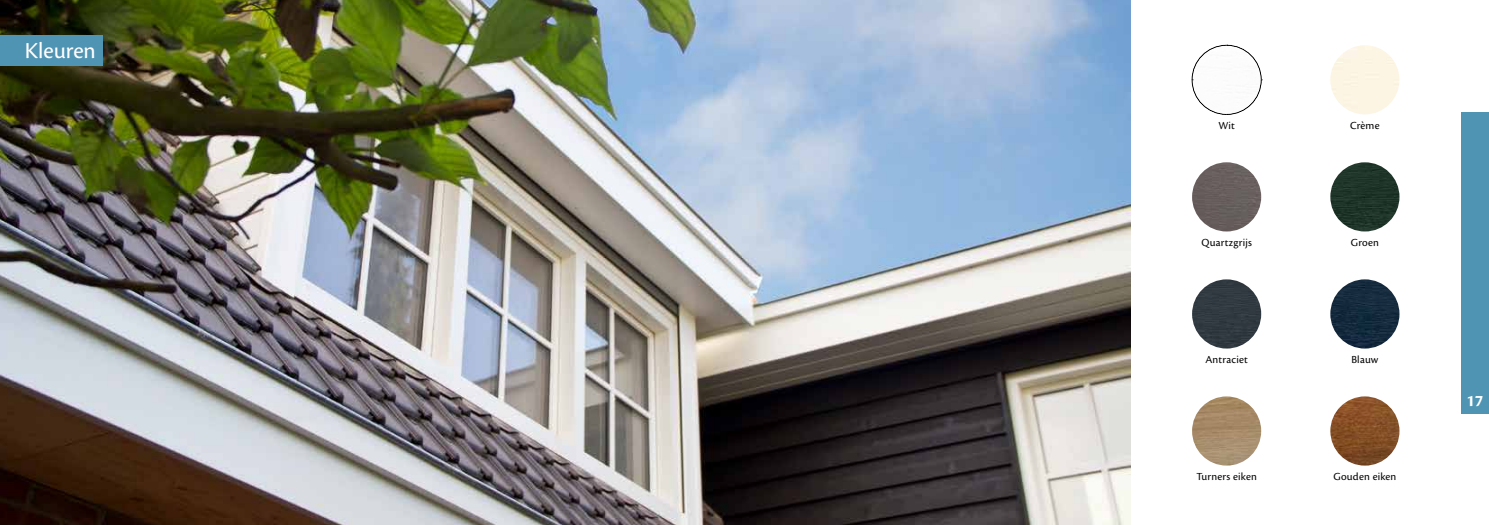
<style>
.page{position:relative;width:1489px;height:525px;background:#fff}
.page>*{position:absolute;margin:0;border:0;box-sizing:border-box;transform-origin:0 0}
.t1{font:23.75px "Cronos Pro";letter-spacing:-.005em;color:#fff}
.t2{font:700 16.88px "Cronos Pro";color:#fff}
.t3{font:11.25px "Cronos Pro";letter-spacing:.02em;color:#000}
</style>
<div class="page">
<img style="left:0;top:0;width:1130px;height:524px">
<div style="left:0;top:35px;width:103px;height:30px;background:#5094b4"></div>
<div style="left:1330px;top:45px;width:69px;height:69px;background:#fcf5e3;border-radius:35px"></div>
<svg style="left:1191px;top:45px;width:71px;height:70px"></svg>
<img style="left:1330px;top:162px;width:69px;height:69px;border-radius:35px">
<img style="left:1191px;top:162px;width:70px;height:69px;border-radius:35px">
<img style="left:1330px;top:279px;width:69px;height:69px;border-radius:35px">
<div style="left:1191px;top:279px;width:70px;height:69px;background:#313a41;border-radius:35px"></div>
<img style="left:1330px;top:396px;width:69px;height:69px;border-radius:35px">
<img style="left:1191px;top:396px;width:70px;height:69px;border-radius:35px">
<div style="left:1460px;top:112px;width:28px;height:301px;background:#5094b4"></div>
<h1 class="t1" style="left:25px;top:37px;width:72px">Kleuren</h1>
<p class="t3" style="left:1218px;top:118px;width:18px">Wit</p>
<p class="t3" style="left:1349px;top:118px;width:31px">Crème</p>
<p class="t3" style="left:1201px;top:235px;width:52px">Quartzgrijs</p>
<p class="t3" style="left:1350px;top:235px;width:30px">Groen</p>
<p class="t3" style="left:1205px;top:352px;width:44px">Antraciet</p>
<p class="t3" style="left:1351px;top:352px;width:29px">Blauw</p>
<p class="t3" style="left:1196px;top:469px;width:62px">Turners eiken</p>
<p class="t3" style="left:1333px;top:469px;width:65px">Gouden eiken</p>
<h2 class="t2" style="left:1466px;top:390px;width:18px">17</h2>
</div>
